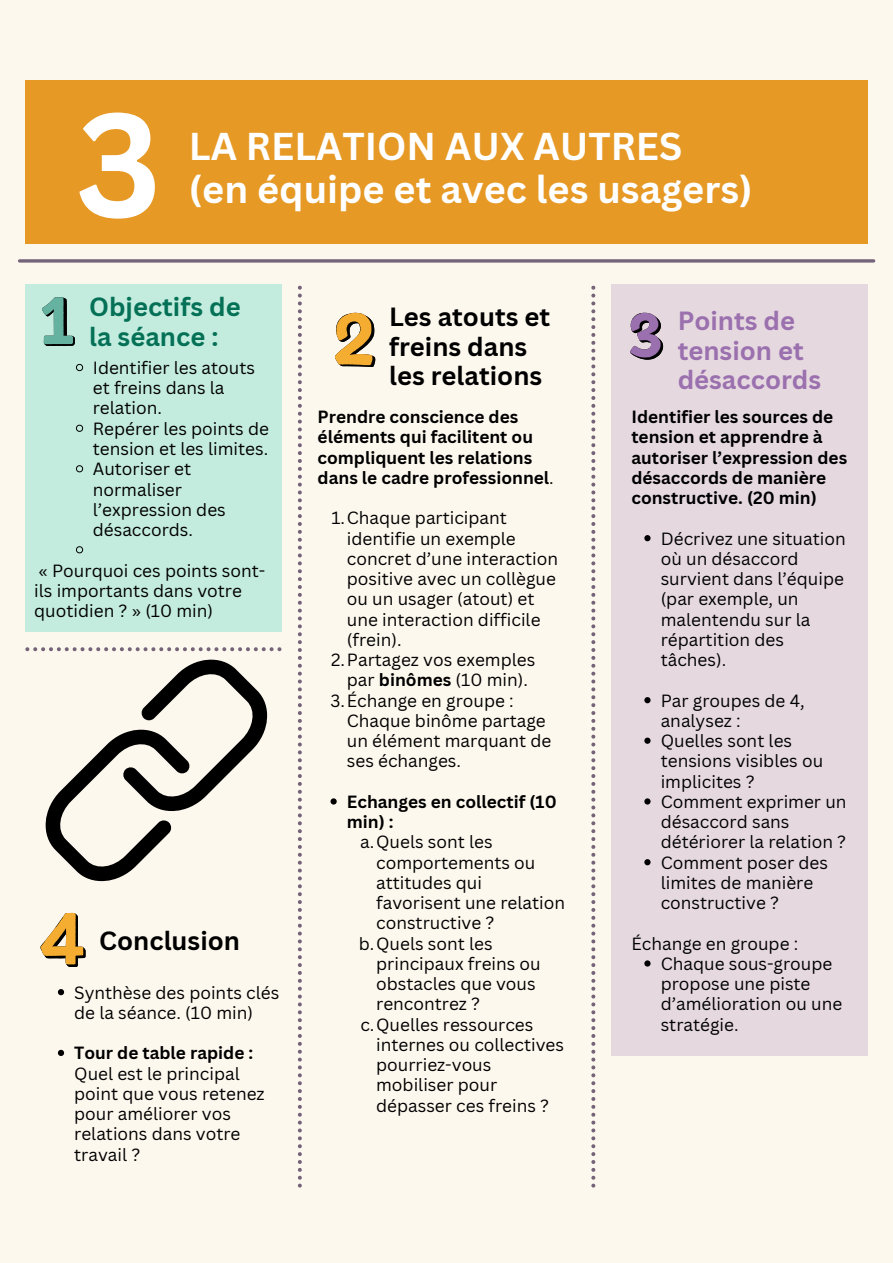
<style>
.page{position:relative;width:893px;height:1263px;background:#fdf8ee}
.page>*{position:absolute;margin:0;border:0;box-sizing:border-box;transform-origin:0 0}
.t1{font:700 144.45px "Canva Sans";color:#fff}
.t2{font:700 37.8px "Canva Sans";color:#fff}
.t3{font:700 25.65px/29.5px "Canva Sans";color:#000}
.t4{font:700 25.65px/29.5px "Canva Sans";color:#9b70ae}
.t5{font:700 25.65px/29.5px "Canva Sans";color:#047157}
.t6{font:17.25px/20.2px "Canva Sans";color:#000}
.t7{font:700 17.25px/20.2px "Canva Sans";color:#000}
.s1{font-weight:700}
.s2{font-weight:400}
</style>
<div class="page">
<svg style="left:298px;top:286px;width:4px;height:901px"></svg>
<svg style="left:591px;top:286px;width:4px;height:901px"></svg>
<svg style="left:25px;top:647px;width:256px;height:4px"></svg>
<svg style="left:20px;top:259px;width:853px;height:4px;background:#897a8b"></svg>
<div style="left:25px;top:284px;width:257px;height:347px;background:#c3ecde"></div>
<div style="left:611px;top:284px;width:257px;height:771px;background:#e5d8df"></div>
<div style="left:25px;top:80px;width:842px;height:164px;background:#e69925"></div>
<svg style="left:335px;top:313px;width:40px;height:54px"></svg>
<svg style="left:42px;top:297px;width:33px;height:49px"></svg>
<svg style="left:630px;top:313px;width:33px;height:47px"></svg>
<svg style="left:40px;top:913px;width:45px;height:54px"></svg>
<svg style="left:45px;top:659px;width:223px;height:223px"></svg>
<svg style="left:76px;top:364px;width:7px;height:7px"></svg>
<svg style="left:76px;top:424px;width:7px;height:8px"></svg>
<svg style="left:76px;top:465px;width:7px;height:7px"></svg>
<svg style="left:76px;top:546px;width:7px;height:7px"></svg>
<svg style="left:330px;top:798px;width:7px;height:6px"></svg>
<svg style="left:644px;top:535px;width:6px;height:6px"></svg>
<svg style="left:644px;top:697px;width:6px;height:6px"></svg>
<svg style="left:644px;top:738px;width:6px;height:6px"></svg>
<svg style="left:644px;top:798px;width:6px;height:6px"></svg>
<svg style="left:644px;top:859px;width:6px;height:6px"></svg>
<svg style="left:644px;top:960px;width:6px;height:6px"></svg>
<svg style="left:58px;top:989px;width:6px;height:6px"></svg>
<svg style="left:58px;top:1050px;width:6px;height:6px"></svg>
<p class="t1" style="left:76px;top:63px;width:87px">3</p>
<p class="t2" style="left:189px;top:119px;width:495px">LA RELATION AUX AUTRES</p>
<p class="t2" style="left:189px;top:163px;width:565px">(en équipe et avec les usagers)</p>
<p class="t5" style="left:89px;top:292px;width:153px">Objectifs de la séance :</p>
<h1 class="t6" style="left:93px;top:357px;width:164px">Identifier les atouts et freins dans la relation.</h1>
<p class="t6" style="left:93px;top:418px;width:178px">Repérer les points de tension et les limites.</p>
<p class="t6" style="left:93px;top:458px;width:134px">Autoriser et normaliser l’expression des désaccords.</p>
<h2 class="t6" style="left:34px;top:560px;width:233px">« Pourquoi ces points sont&shy;ils importants dans votre quotidien ? » (10 min)</h2>
<p class="t3" style="left:99px;top:925px;width:142px">Conclusion</p>
<p class="t6" style="left:74px;top:982px;width:206px">Synthèse des points clés de la séance. (10 min)</p>
<p class="t6" style="left:74px;top:1042px;width:192px"><span class="s1">Tour de table rapide :<br></span>Quel est le principal point que vous retenez pour améliorer vos relations dans votre travail ?</p>
<p class="t3" style="left:389px;top:301px;width:163px">Les atouts et freins dans les relations</p>
<p class="t7" style="left:317px;top:406px;width:238px">Prendre conscience des éléments qui facilitent ou compliquent les relations dans le cadre professionnel<span class="s2">.</span></p>
<p class="t6" style="left:347px;top:508px;width:213px;text-indent:-15px">1.Chaque participant identifie un exemple concret d’une interaction positive avec un collègue ou un usager (atout) et une interaction difficile (frein).</p>
<p class="t6" style="left:331px;top:649px;width:206px;text-align:center">2.Partagez vos exemples par <span class="s1">binômes</span> (10 min).</p>
<p class="t6" style="left:347px;top:690px;width:206px;text-indent:-16px">3.Échange en groupe :<br>Chaque binôme partage un élément marquant de ses échanges.</p>
<p class="t7" style="left:347px;top:791px;width:211px">Echanges en collectif (10 min) :</p>
<p class="t6" style="left:376px;top:832px;width:190px;text-indent:-16px">a.Quels sont les comportements ou attitudes qui favorisent une relation constructive ?</p>
<h2 class="t6" style="left:376px;top:933px;width:166px;text-indent:-17px">b.Quels sont les principaux freins ou obstacles que vous rencontrez ?</h2>
<p class="t6" style="left:376px;top:1014px;width:189px;text-indent:-16px">c.Quelles ressources internes ou collectives pourriez-vous mobiliser pour dépasser ces freins ?</p>
<p class="t4" style="left:677px;top:305px;width:145px">Points de tension et désaccords</p>
<p class="t7" style="left:631px;top:406px;width:217px">Identifier les sources de tension et apprendre à autoriser l’expression des désaccords de manière constructive. (20 min)</p>
<p class="t6" style="left:660px;top:528px;width:186px">Décrivez une situation où un désaccord survient dans l’équipe (par exemple, un malentendu sur la répartition des tâches).</p>
<h2 class="t6" style="left:660px;top:690px;width:145px">Par groupes de 4, analysez :</h2>
<p class="t6" style="left:660px;top:730px;width:164px">Quelles sont les tensions visibles ou implicites ?</p>
<p class="t6" style="left:660px;top:791px;width:187px">Comment exprimer un désaccord sans détériorer la relation ?</p>
<p class="t6" style="left:660px;top:852px;width:169px">Comment poser des limites de manière constructive ?</p>
<p class="t6" style="left:631px;top:933px;width:168px">Échange en groupe :</p>
<p class="t6" style="left:660px;top:953px;width:183px">Chaque sous-groupe propose une piste d’amélioration ou une stratégie.</p>
</div>
